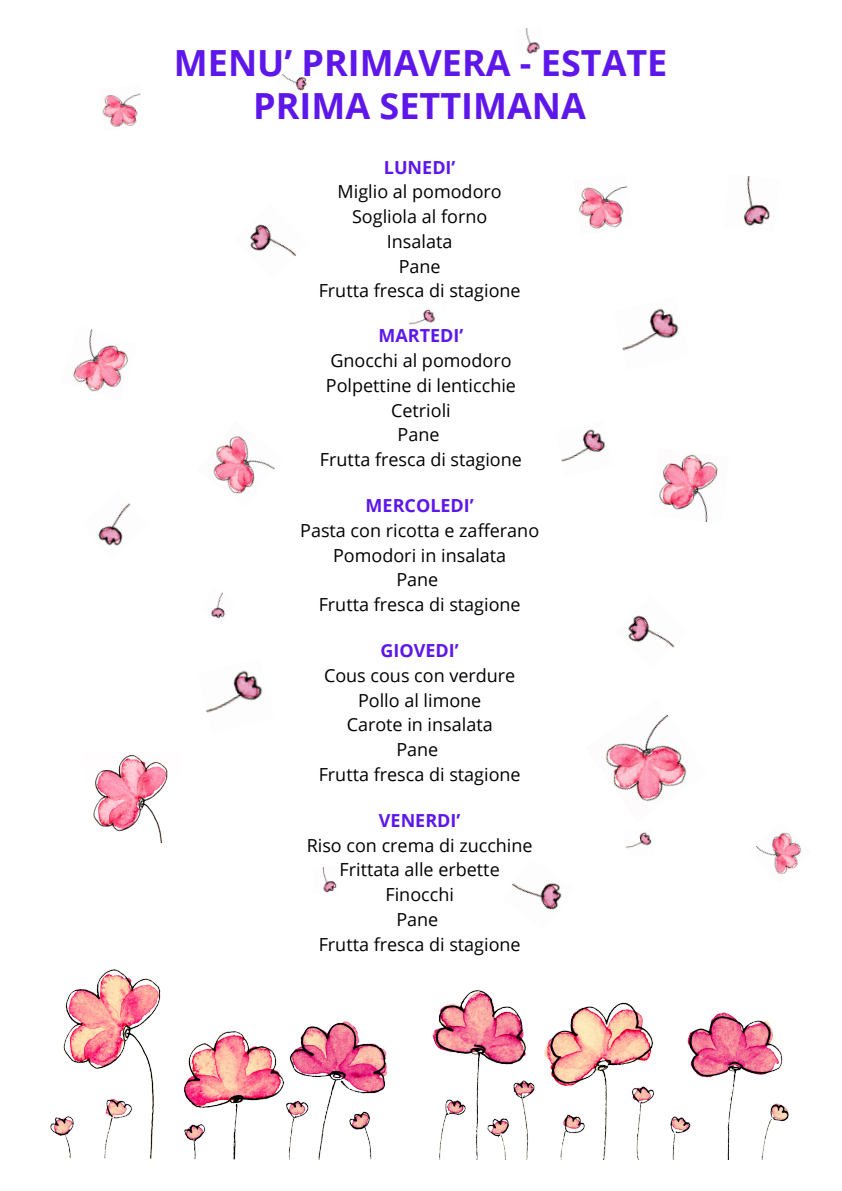
<style>
.page{position:relative;width:842px;height:1191px;background:#fff}
.page>*{position:absolute;margin:0;border:0;box-sizing:border-box;transform-origin:0 0}
.t1{font:700 36px "Open Sans";color:#5e17eb}
.t2{font:18px "Open Sans";color:#000}
.t3{font:700 18px "Open Sans";color:#5e17eb}
</style>
<div class="page">
<img style="left:51px;top:842px;width:737px;height:317px">
<img style="left:749px;top:832px;width:53px;height:51px">
<img style="left:93px;top:754px;width:75px;height:88px">
<img style="left:250px;top:224px;width:47px;height:33px">
<img style="left:206px;top:670px;width:57px;height:43px">
<img style="left:282px;top:74px;width:25px;height:17px">
<img style="left:409px;top:309px;width:27px;height:16px">
<img style="left:744px;top:176px;width:26px;height:50px">
<img style="left:606px;top:714px;width:81px;height:88px">
<img style="left:628px;top:615px;width:47px;height:33px">
<img style="left:102px;top:93px;width:39px;height:34px">
<img style="left:561px;top:429px;width:44px;height:33px">
<img style="left:579px;top:185px;width:49px;height:44px">
<img style="left:213px;top:436px;width:62px;height:58px">
<img style="left:658px;top:454px;width:60px;height:68px">
<img style="left:98px;top:503px;width:33px;height:43px">
<img style="left:501px;top:857px;width:73px;height:73px">
<img style="left:73px;top:329px;width:56px;height:63px">
<img style="left:211px;top:592px;width:14px;height:27px">
<img style="left:313px;top:866px;width:26px;height:27px">
<img style="left:525px;top:28px;width:15px;height:26px">
<img style="left:624px;top:832px;width:30px;height:24px">
<img style="left:622px;top:308px;width:57px;height:43px">
<p class="t1" style="left:174px;top:37px;width:495px">MENU’ PRIMAVERA - ESTATE</p>
<p class="t1" style="left:253px;top:80px;width:334px">PRIMA SETTIMANA</p>
<p class="t3" style="left:384px;top:154px;width:73px">LUNEDI’</p>
<p class="t2" style="left:338px;top:179px;width:166px">Miglio al pomodoro</p>
<p class="t2" style="left:352px;top:204px;width:137px">Sogliola al forno</p>
<p class="t2" style="left:387px;top:228px;width:67px">Insalata</p>
<p class="t2" style="left:399px;top:253px;width:43px">Pane</p>
<p class="t2" style="left:319px;top:278px;width:203px">Frutta fresca di stagione</p>
<p class="t3" style="left:378px;top:323px;width:86px">MARTEDI’</p>
<p class="t2" style="left:330px;top:348px;width:183px">Gnocchi al pomodoro</p>
<p class="t2" style="left:326px;top:372px;width:192px">Polpettine di lenticchie</p>
<p class="t2" style="left:391px;top:397px;width:61px">Cetrioli</p>
<p class="t2" style="left:398px;top:422px;width:43px">Pane</p>
<p class="t2" style="left:320px;top:447px;width:203px">Frutta fresca di stagione</p>
<p class="t3" style="left:366px;top:493px;width:110px">MERCOLEDI’</p>
<p class="t2" style="left:300px;top:517px;width:241px">Pasta con ricotta e zafferano</p>
<p class="t2" style="left:333px;top:542px;width:175px">Pomodori in insalata</p>
<p class="t2" style="left:396px;top:567px;width:43px">Pane</p>
<p class="t2" style="left:319px;top:592px;width:203px">Frutta fresca di stagione</p>
<p class="t3" style="left:381px;top:637px;width:80px">GIOVEDI’</p>
<p class="t2" style="left:324px;top:662px;width:193px">Cous cous con verdure</p>
<p class="t2" style="left:358px;top:687px;width:125px">Pollo al limone</p>
<p class="t2" style="left:347px;top:712px;width:148px">Carote in insalata</p>
<p class="t2" style="left:396px;top:736px;width:43px">Pane</p>
<p class="t2" style="left:319px;top:761px;width:203px">Frutta fresca di stagione</p>
<p class="t3" style="left:379px;top:807px;width:83px">VENERDI’</p>
<p class="t2" style="left:307px;top:832px;width:227px">Riso con crema di zucchine</p>
<p class="t2" style="left:340px;top:857px;width:162px">Frittata alle erbette</p>
<p class="t2" style="left:385px;top:881px;width:70px">Finocchi</p>
<p class="t2" style="left:396px;top:906px;width:43px">Pane</p>
<p class="t2" style="left:319px;top:931px;width:203px">Frutta fresca di stagione</p>
</div>
